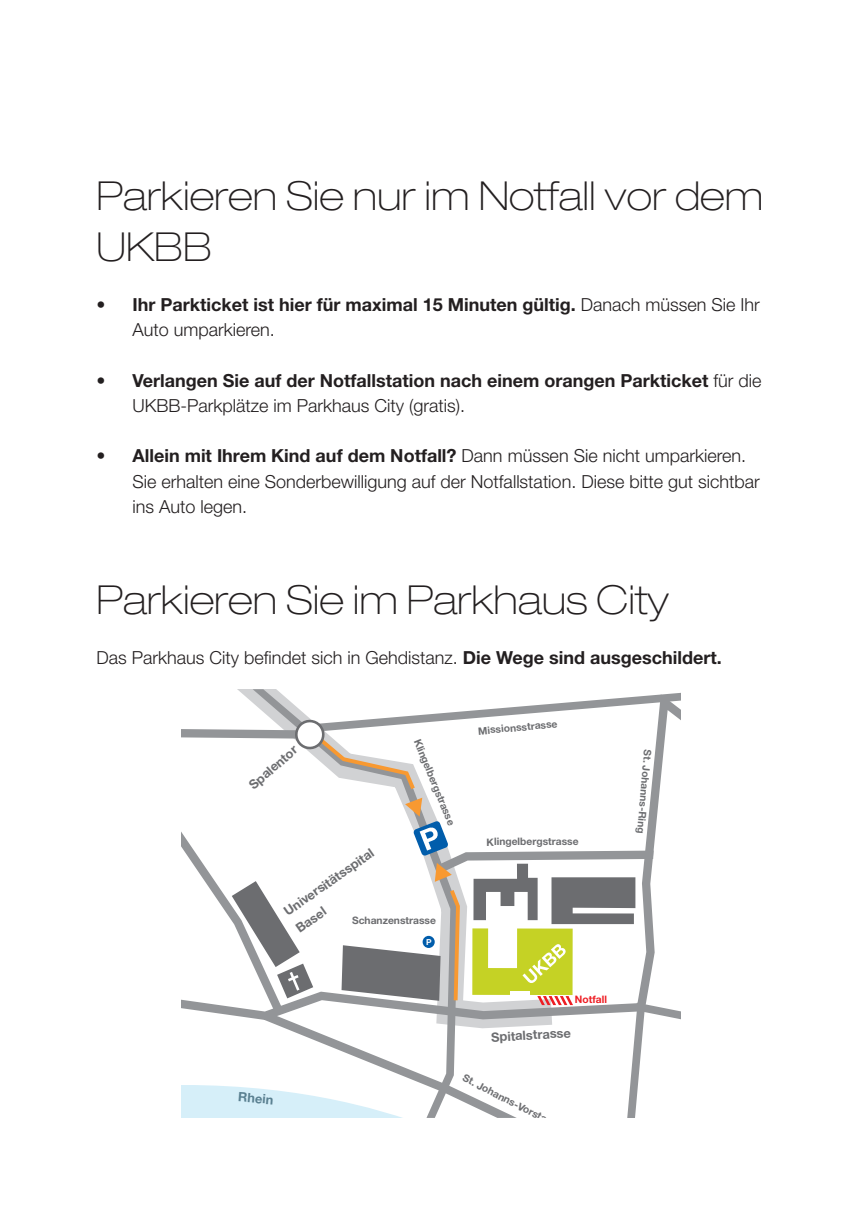
<style>
.page{position:relative;width:862px;height:1214px;background:#fff}
.page>*{position:absolute;margin:0;border:0;box-sizing:border-box;transform-origin:0 0}
.t1{font:100 expanded 40px/50.4px "Helvetica Neue LT Std";color:#231f20}
.t2{font:300 18px/25.2px "Helvetica Neue LT Std";color:#231f20}
.t3{font:700 18px/25.2px "Helvetica Neue LT Std";color:#231f20}
.t4{font:700 12.8px/20.4px "Helvetica Neue LT Std";color:#6c6d70}
.t5{font:700 12.8px "Helvetica Neue LT Std";color:#5a8091}
.t6{font:700 10.2px "Helvetica Neue LT Std";color:#6c6d70}
.t7{font:700 10.2px "Helvetica Neue LT Std";color:#ee1d23}
.t8{font:700 8.2px "Helvetica Neue LT Std";color:#fff}
.s1{font-weight:300}
.s2{font-weight:700}
</style>
<div class="page">
<svg style="left:181px;top:689px;width:499px;height:428px"></svg>
<h1 class="t1" style="left:96px;top:170px;width:668px">Parkieren Sie nur im Notfall vor dem<br>UKBB</h1>
<p class="t3" style="left:132px;top:291px;width:629px;text-indent:-36px">• Ihr Parkticket ist hier für maximal 15 Minuten gültig. <span class="s1">Danach müssen Sie Ihr<br>Auto umparkieren.</span></p>
<p class="t3" style="left:132px;top:367px;width:630px;text-indent:-36px">• Verlangen Sie auf der Notfallstation nach einem orangen Parkticket <span class="s1">für die<br>UKBB-Parkplätze im Parkhaus City (gratis).</span></p>
<p class="t2" style="left:132px;top:443px;width:629px;text-indent:-36px"><span class="s2">• Allein mit Ihrem Kind auf dem Notfall?</span> Dann müssen Sie nicht umparkieren.<br>Sie erhalten eine Sonderbewilligung auf der Notfallstation. Diese bitte gut sichtbar ins Auto legen.</p>
<h1 class="t1" style="left:96px;top:573px;width:573px">Parkieren Sie im Parkhaus City</h1>
<p class="t2" style="left:96px;top:644px;width:627px">Das Parkhaus City befindet sich in Gehdistanz. <span class="s2">Die Wege sind ausgeschildert.</span></p>
<p class="t4" style="left:244px;top:778px;width:61px;rotate:-41deg">Spalentor</p>
<p class="t6" style="left:423px;top:737px;width:94px;rotate:68deg">Klingelbergstrasse</p>
<p class="t4" style="left:279px;top:903px;width:108px;rotate:-35deg">Universitätsspital<br>Basel</p>
<p class="t6" style="left:352px;top:913px;width:85px">Schanzenstrasse</p>
<p class="t8" style="left:426px;top:936px;width:7px">P</p>
<p class="t6" style="left:478px;top:724px;width:81px;rotate:-5deg">Missionsstrasse</p>
<p class="t6" style="left:486px;top:835px;width:94px;rotate:-1deg">Klingelbergstrasse</p>
<p class="t5" style="left:239px;top:1088px;width:37px;rotate:5deg">Rhein</p>
<p class="t7" style="left:575px;top:993px;width:34px;rotate:-1deg">Notfall</p>
<p class="t4" style="left:490px;top:1027px;width:81px;rotate:-4deg">Spitalstrasse</p>
<p class="t6" style="left:466px;top:1071px;width:105px;rotate:27deg">St. Johanns-Vorstadt</p>
<p class="t6" style="left:654px;top:750px;width:86px;rotate:95deg">St. Johanns-Ring</p>
</div>
